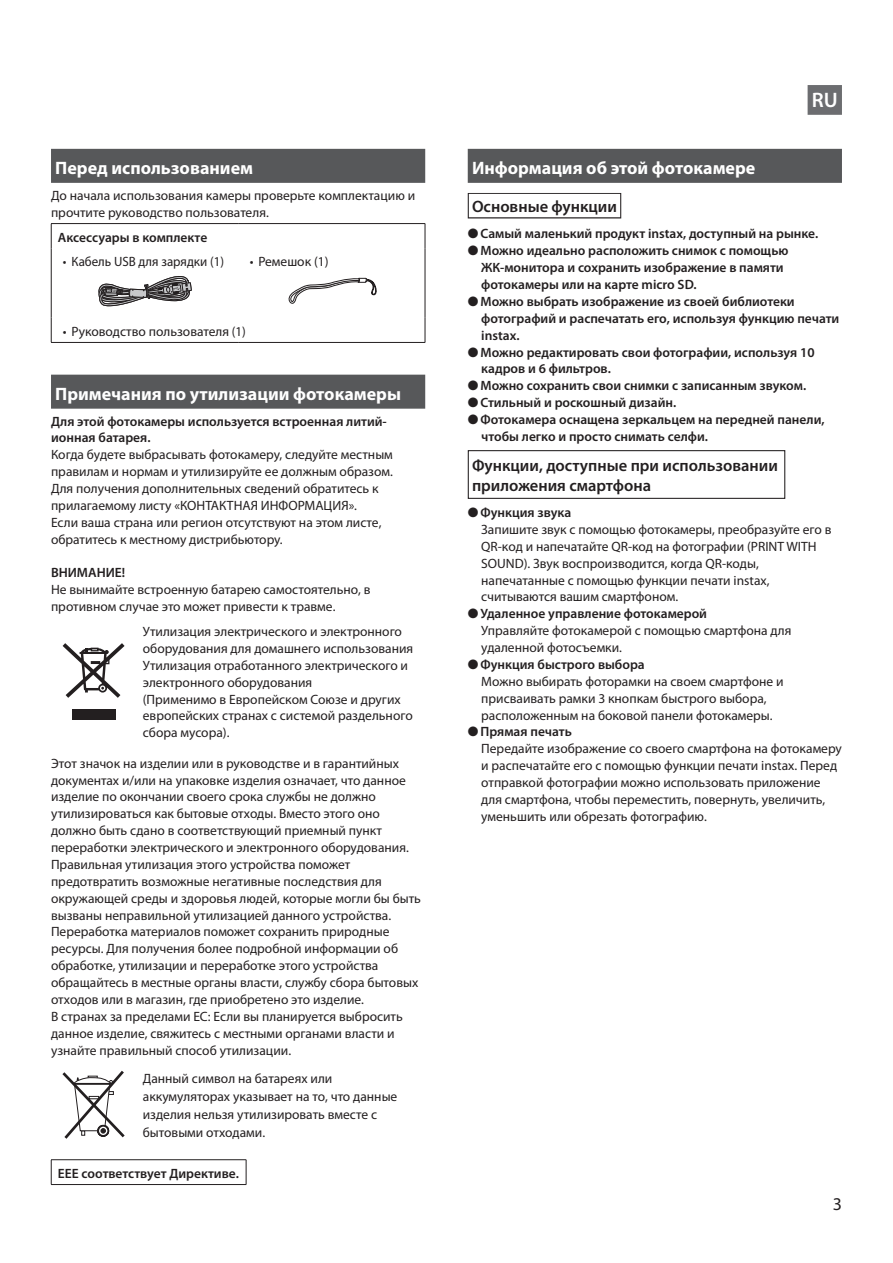
<style>
.page{position:relative;width:893px;height:1263px;background:#fff}
.page>*{position:absolute;margin:0;border:0;box-sizing:border-box;transform-origin:0 0}
.t1{font:600 21px "Myriad Pro";color:#fff}
.L1{font:700 18px "Myriad Pro";color:#fff}
.t2{font:18px "Myriad Pro";color:#231f20}
.L2-2line{font:600 16.5px/20.7px "Myriad Pro";color:#231f20}
.L2{font:600 16.5px "Myriad Pro";color:#231f20}
.JPBase{font:13.5px/16.8px "Myriad Pro";color:#231f20}
.JPBase_Medium{font:600 13.5px/16.8px "Myriad Pro";color:#231f20}
.JPBase-2{font:13.5px "Myriad Pro";color:#231f20;scale:.96 1}
</style>
<div class="page">
<div style="left:808px;top:85px;width:34px;height:30px;background:#6c6d70"></div>
<div style="left:51px;top:149px;width:374px;height:34px;background:#57585a"></div>
<div style="left:51px;top:375px;width:374px;height:34px;background:#57585a"></div>
<svg style="left:425px;top:224px;width:1px;height:24px"></svg>
<hr style="left:51px;top:248px;width:1px;height:70px;background:#231f20">
<hr style="left:425px;top:248px;width:1px;height:70px;background:#231f20">
<svg style="left:51px;top:318px;width:1px;height:24px"></svg>
<svg style="left:425px;top:318px;width:1px;height:24px"></svg>
<hr style="left:51px;top:342px;width:187px;height:1px;background:#231f20">
<hr style="left:238px;top:342px;width:187px;height:1px;background:#231f20">
<hr style="left:51px;top:223px;width:187px;height:1px;background:#231f20">
<svg style="left:51px;top:224px;width:1px;height:24px"></svg>
<hr style="left:238px;top:223px;width:187px;height:1px;background:#231f20">
<svg style="left:98px;top:276px;width:94px;height:31px"></svg>
<svg style="left:288px;top:277px;width:89px;height:27px"></svg>
<div style="left:72px;top:709px;width:43px;height:11px;background:#231f20"></div>
<svg style="left:63px;top:643px;width:62px;height:55px"></svg>
<svg style="left:62px;top:1070px;width:63px;height:69px"></svg>
<hr style="left:51px;top:1159px;width:195px;height:1px;background:#231f20">
<svg style="left:51px;top:1160px;width:1px;height:24px"></svg>
<svg style="left:246px;top:1160px;width:1px;height:24px"></svg>
<hr style="left:51px;top:1184px;width:195px;height:1px;background:#231f20">
<div style="left:468px;top:149px;width:374px;height:34px;background:#57585a"></div>
<svg style="left:468px;top:193px;width:153px;height:25px"></svg>
<div style="left:469px;top:194px;width:151px;height:23px;background:#fff"></div>
<div style="left:468px;top:450px;width:317px;height:49px;border:1px solid #231f20"></div>
<p class="L1" style="left:55px;top:156px;width:199px">Перед использованием</p>
<p class="JPBase" style="left:51px;top:187px;width:366px">До начала использования камеры проверьте комплектацию и прочтите руководство пользователя.</p>
<p class="JPBase_Medium" style="left:58px;top:228px;width:151px">Аксессуары в комплекте</p>
<p class="JPBase-2" style="left:63px;top:254px;width:169px">• Кабель USB для зарядки (1)</p>
<p class="JPBase" style="left:250px;top:253px;width:80px">• Ремешок (1)</p>
<p class="JPBase" style="left:63px;top:323px;width:185px">• Руководство пользователя (1)</p>
<p class="L1" style="left:55px;top:382px;width:347px">Примечания по утилизации фотокамеры</p>
<p class="JPBase_Medium" style="left:51px;top:412px;width:337px">Для этой фотокамеры используется встроенная литий&shy;ионная батарея.</p>
<p class="JPBase" style="left:51px;top:446px;width:343px">Когда будете выбрасывать фотокамеру, следуйте местным правилам и нормам и утилизируйте ее должным образом.</p>
<p class="JPBase" style="left:51px;top:480px;width:329px">Для получения дополнительных сведений обратитесь к прилагаемому листу «КОНТАКТНАЯ ИНФОРМАЦИЯ».</p>
<p class="JPBase" style="left:51px;top:514px;width:332px">Если ваша страна или регион отсутствуют на этом листе, обратитесь к местному дистрибьютору.</p>
<p class="JPBase_Medium" style="left:51px;top:564px;width:76px">ВНИМАНИЕ!</p>
<p class="JPBase" style="left:51px;top:581px;width:321px">Не вынимайте встроенную батарею самостоятельно, в противном случае это может привести к травме.</p>
<p class="JPBase" style="left:143px;top:623px;width:272px">Утилизация электрического и электронного оборудования для домашнего использования</p>
<p class="JPBase" style="left:143px;top:657px;width:267px">Утилизация отработанного электрического и электронного оборудования</p>
<p class="JPBase" style="left:143px;top:690px;width:271px">(Применимо в Европейском Союзе и других европейских странах с системой раздельного сбора мусора).</p>
<p class="JPBase" style="left:51px;top:754px;width:359px">Этот значок на изделии или в руководстве и в гарантийных документах и/или на упаковке изделия означает, что данное изделие по окончании своего срока службы не должно утилизироваться как бытовые отходы. Вместо этого оно должно быть сдано в соответствующий приемный пункт переработки электрического и электронного оборудования.</p>
<p class="JPBase" style="left:51px;top:856px;width:371px">Правильная утилизация этого устройства поможет предотвратить возможные негативные последствия для окружающей среды и здоровья людей, которые могли бы быть вызваны неправильной утилизацией данного устройства.</p>
<p class="JPBase" style="left:51px;top:923px;width:369px">Переработка материалов поможет сохранить природные ресурсы. Для получения более подробной информации об обработке, утилизации и переработке этого устройства обращайтесь в местные органы власти, службу сбора бытовых отходов или в магазин, где приобретено это изделие.</p>
<p class="JPBase" style="left:51px;top:1008px;width:353px">В странах за пределами ЕС: Если вы планируется выбросить данное изделие, свяжитесь с местными органами власти и узнайте правильный способ утилизации.</p>
<p class="JPBase" style="left:143px;top:1069px;width:256px;line-height:18px">Данный символ на батареях или аккумуляторах указывает на то, что данные изделия нельзя утилизировать вместе с бытовыми отходами.</p>
<p class="JPBase_Medium" style="left:58px;top:1164px;width:181px">EEE соответствует Директиве.</p>
<h1 class="t1" style="left:812px;top:87px;width:27px">RU</h1>
<p class="L1" style="left:472px;top:156px;width:285px">Информация об этой фотокамере</p>
<p class="L2" style="left:472px;top:196px;width:146px">Основные функции</p>
<p class="JPBase_Medium" style="left:468px;top:225px;width:351px">●Самый маленький продукт instax, доступный на рынке.</p>
<p class="JPBase_Medium" style="left:481px;top:242px;width:309px;text-indent:-14px">● Можно идеально расположить снимок с помощью<br>ЖК-монитора и сохранить изображение в памяти фотокамеры или на карте micro SD.</p>
<p class="JPBase_Medium" style="left:481px;top:293px;width:360px;text-indent:-14px">● Можно выбрать изображение из своей библиотеки фотографий и распечатать его, используя функцию печати instax.</p>
<p class="JPBase_Medium" style="left:481px;top:343px;width:335px;text-indent:-14px">● Можно редактировать свои фотографии, используя 10 кадров и 6 фильтров.</p>
<p class="JPBase_Medium" style="left:468px;top:377px;width:339px">● Можно сохранить свои снимки с записанным звуком.</p>
<p class="JPBase_Medium" style="left:468px;top:394px;width:209px">●Стильный и роскошный дизайн.</p>
<p class="JPBase_Medium" style="left:481px;top:411px;width:345px;text-indent:-14px">●Фотокамера оснащена зеркальцем на передней панели, чтобы легко и просто снимать селфи.</p>
<p class="L2-2line" style="left:472px;top:454px;width:307px">Функции, доступные при использовании приложения смартфона</p>
<p class="JPBase_Medium" style="left:468px;top:504px;width:105px">●Функция звука</p>
<p class="JPBase" style="left:481px;top:521px;width:352px">Запишите звук с помощью фотокамеры, преобразуйте его в QR-код и напечатайте QR-код на фотографии (PRINT WITH SOUND). Звук воспроизводится, когда QR-коды, напечатанные с помощью функции печати instax, считываются вашим смартфоном.</p>
<p class="JPBase_Medium" style="left:468px;top:605px;width:241px">●Удаленное управление фотокамерой</p>
<p class="JPBase" style="left:481px;top:622px;width:312px">Управляйте фотокамерой с помощью смартфона для удаленной фотосъемки.</p>
<p class="JPBase_Medium" style="left:468px;top:656px;width:179px">●Функция быстрого выбора</p>
<p class="JPBase" style="left:481px;top:673px;width:304px">Можно выбирать фоторамки на своем смартфоне и присваивать рамки 3 кнопкам быстрого выбора, расположенным на боковой панели фотокамеры.</p>
<p class="JPBase_Medium" style="left:468px;top:723px;width:106px">●Прямая печать</p>
<p class="JPBase" style="left:481px;top:740px;width:362px">Передайте изображение со своего смартфона на фотокамеру и распечатайте его с помощью функции печати instax. Перед отправкой фотографии можно использовать приложение для смартфона, чтобы переместить, повернуть, увеличить, уменьшить или обрезать фотографию.</p>
<p class="t2" style="left:833px;top:1193px;width:11px">3</p>
</div>
